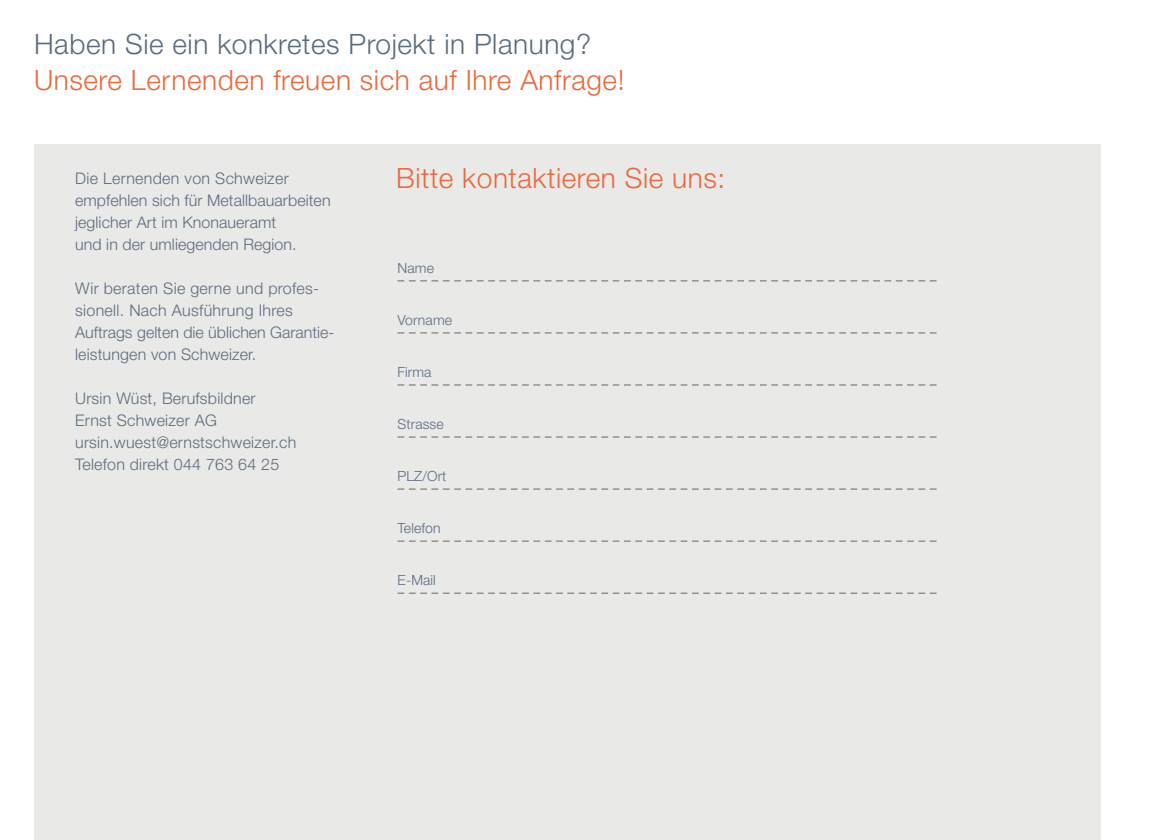
<style>
.page{position:relative;width:1163px;height:840px;background:#fff}
.page>*{position:absolute;margin:0;border:0;box-sizing:border-box;transform-origin:0 0}
.t1{font:300 28px/36px "Helvetica Neue LT Std";letter-spacing:.02em;color:#e96a3d}
.t2{font:300 16px/22px "Helvetica Neue LT Std";letter-spacing:.015em;color:#5a6c80}
.Angaben_120608{font:300 14px "Helvetica Neue LT Std";letter-spacing:.01em;color:#5a6c80}
.s1{color:#5a6c80}
</style>
<div class="page">
<div style="left:34px;top:144px;width:1066px;height:695px;background:#e9e9e8"></div>
<svg style="left:397px;top:280px;width:539px;height:1px"></svg>
<svg style="left:397px;top:332px;width:539px;height:1px"></svg>
<svg style="left:397px;top:384px;width:539px;height:1px"></svg>
<svg style="left:397px;top:436px;width:539px;height:1px"></svg>
<svg style="left:397px;top:488px;width:539px;height:1px"></svg>
<svg style="left:397px;top:540px;width:539px;height:1px"></svg>
<svg style="left:397px;top:592px;width:539px;height:1px"></svg>
<p class="t1" style="left:34px;top:25px;width:592px"><span class="s1">Haben Sie ein konkretes Projekt in Planung?<br></span>Unsere Lernenden freuen sich auf Ihre Anfrage!</p>
<p class="t2" style="left:75px;top:166px;width:257px">Die Lernenden von Schweizer empfehlen sich für Metallbauarbeiten jeglicher Art im Knonaueramt<br>und in der umliegenden Region.</p>
<p class="t2" style="left:75px;top:276px;width:259px">Wir beraten Sie gerne und profes&shy;sionell. Nach Ausführung Ihres Auftrags gelten die üblichen Garantie&shy;leistungen von Schweizer.</p>
<p class="t2" style="left:75px;top:386px;width:182px">Ursin Wüst, Berufsbildner</p>
<p class="t2" style="left:75px;top:408px;width:143px">Ernst Schweizer AG</p>
<p class="t2" style="left:75px;top:430px;width:223px">ursin.wuest@ernstschweizer.ch<br>Telefon direkt 044 763 64 25</p>
<p class="t1" style="left:396px;top:159px;width:330px">Bitte kontaktieren Sie uns:</p>
<p class="Angaben_120608" style="left:397px;top:259px;width:38px">Name</p>
<p class="Angaben_120608" style="left:397px;top:311px;width:56px">Vorname</p>
<p class="Angaben_120608" style="left:397px;top:363px;width:36px">Firma</p>
<p class="Angaben_120608" style="left:397px;top:415px;width:48px">Strasse</p>
<p class="Angaben_120608" style="left:397px;top:467px;width:50px">PLZ/Ort</p>
<p class="Angaben_120608" style="left:397px;top:519px;width:45px">Telefon</p>
<p class="Angaben_120608" style="left:397px;top:571px;width:40px">E-Mail</p>
</div>
